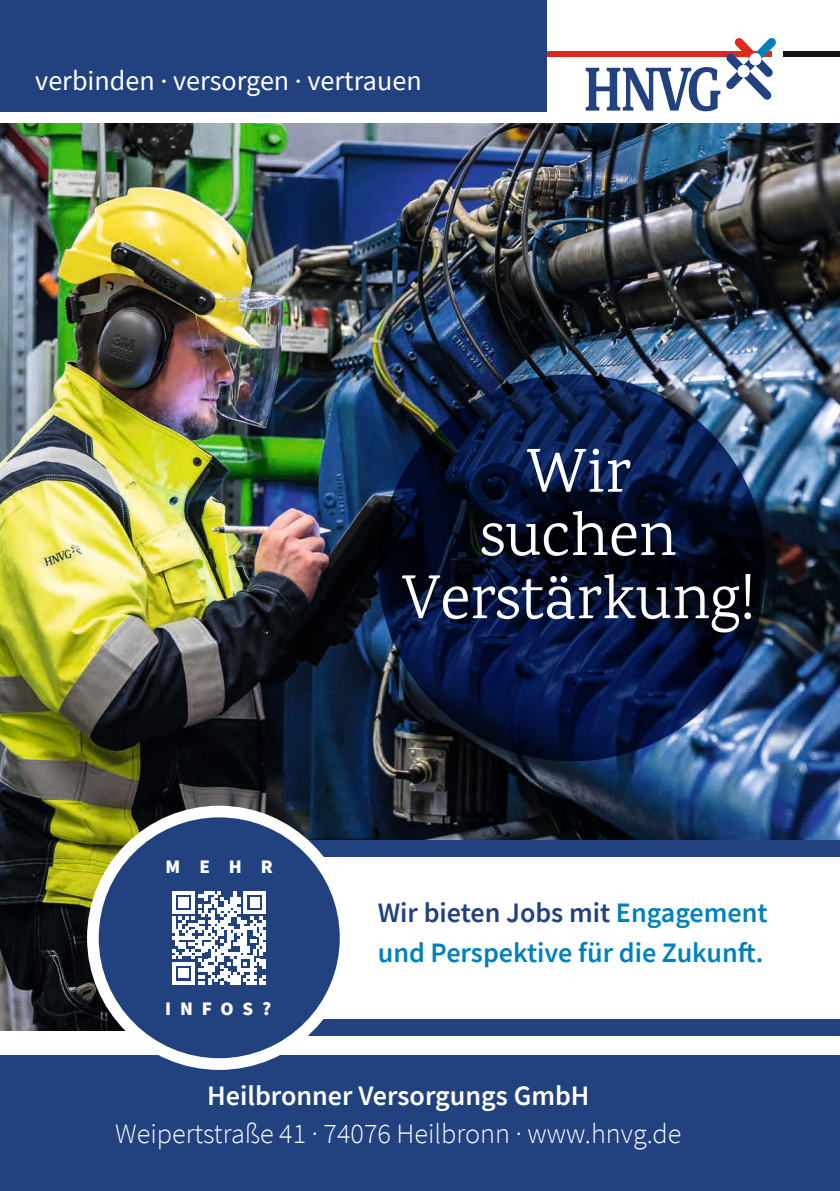
<style>
.page{position:relative;width:840px;height:1191px;background:#fff}
.page>*{position:absolute;margin:0;border:0;box-sizing:border-box;transform-origin:0 0}
.t1{font:63.2px/63.2px "Karma";color:#fff;text-align:center}
.t2{font:300 28px/38px "Source Sans Pro";color:#fff;text-align:center}
.t3{font:600 28px/39.4px "Source Sans Pro";color:#0081bb}
.t4{font:28px "Source Sans Pro";color:#fff}
.t5{font:900 19px "Source Sans Pro";letter-spacing:.465em;color:#fff}
.s1{color:#21427f}
.s2{font-weight:600}
</style>
<div class="page">
<div style="left:57px;top:51px;width:714px;height:6px;background:#dc2a1b"></div>
<div style="left:782px;top:51px;width:57px;height:6px;background:#131413"></div>
<img style="left:0;top:123px;width:839px;height:907px">
<svg style="left:378px;top:374px;width:387px;height:387px;background:#051234"></svg>
<svg style="left:585px;top:38px;width:190px;height:73px"></svg>
<div style="left:0;top:0;width:546px;height:111px;background:#21427f"></div>
<div style="left:0;top:1055px;width:839px;height:136px;background:#21427f"></div>
<div style="left:241px;top:840px;width:598px;height:195px;background:#21427f"></div>
<div style="left:156px;top:857px;width:683px;height:161px;background:#fff"></div>
<div style="left:87px;top:805px;width:264px;height:264px;background:#fff;border-radius:50%"></div>
<div style="left:99px;top:817px;width:240px;height:241px;background:#21427f;border-radius:50%"></div>
<svg style="left:172px;top:891px;width:94px;height:93px"></svg>
<p class="t4" style="left:35px;top:62px;width:387px">verbinden · versorgen · vertrauen</p>
<p class="t5" style="left:165px;top:853px;width:109px">MEHR</p>
<p class="t5" style="left:165px;top:995px;width:108px">INFOS?</p>
<p class="t1" style="left:401px;top:438px;width:355px">Wir<br>suchen<br>Verstärkung!</p>
<p class="t3" style="left:377px;top:893px;width:391px"><span class="s1">Wir bieten Jobs mit</span> Engagement und Perspektive für die Zukunft.</p>
<p class="t2" style="left:115px;top:1077px;width:567px"><span class="s2">Heilbronner Versorgungs GmbH<br></span>Weipertstraße 41 · 74076 Heilbronn · www.hnvg.de</p>
</div>
